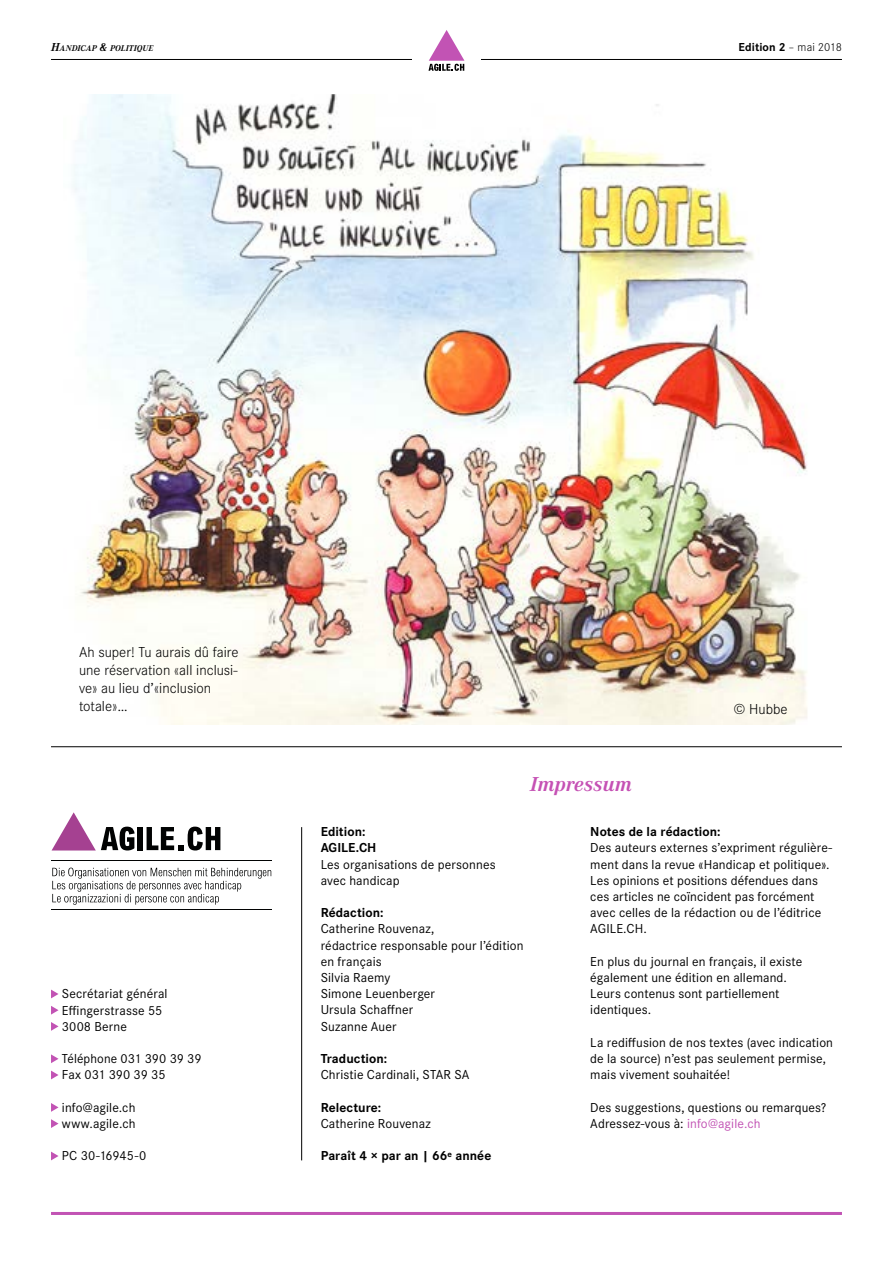
<style>
.page{position:relative;width:893px;height:1263px;background:#fff}
.page>*{position:absolute;margin:0;border:0;box-sizing:border-box;transform-origin:0 0}
.t1{font:italic 700 21px "Corporate A";color:#c551b4}
.t2{font:300 15px/18px "Corporate S";color:#000}
.t3{font:13.5px/16.2px "Corporate S";letter-spacing:.01em;color:#000}
.t4{font:700 13.5px/16.2px "Corporate S";letter-spacing:.005em;color:#000}
.t5{font:700 12px "Corporate S";letter-spacing:.005em;color:#000}
.t6{font:italic 700 8.7px "Corporate A";letter-spacing:.015em;color:#000}
.s1{font-size:12px}
.s2{font-weight:300}
.s3{color:#c253b4}
</style>
<div class="page">
<hr style="left:51px;top:59px;width:791px;height:1px;background:#000">
<div style="left:412px;top:30px;width:68px;height:42px;background:#fff"></div>
<svg style="left:428px;top:30px;width:36px;height:41px"></svg>
<img style="left:72px;top:95px;width:736px;height:630px">
<hr style="left:51px;top:746px;width:791px;height:1px;background:#000">
<hr style="left:301px;top:827px;width:1px;height:333px;background:#000">
<hr style="left:51px;top:1212px;width:791px;height:3px;background:#c253b4">
<div style="left:138px;top:827px;width:5px;height:23px;background:#010202"></div>
<svg style="left:147px;top:827px;width:73px;height:23px"></svg>
<svg style="left:52px;top:812px;width:83px;height:38px"></svg>
<hr style="left:51px;top:909px;width:221px;height:1px;background:#010202">
<hr style="left:51px;top:860px;width:221px;height:1px;background:#010202">
<svg style="left:52px;top:868px;width:219px;height:37px"></svg>
<svg style="left:51px;top:989px;width:8px;height:9px"></svg>
<svg style="left:51px;top:1006px;width:8px;height:8px"></svg>
<svg style="left:51px;top:1022px;width:8px;height:9px"></svg>
<svg style="left:51px;top:1054px;width:8px;height:9px"></svg>
<svg style="left:51px;top:1070px;width:8px;height:9px"></svg>
<svg style="left:51px;top:1103px;width:8px;height:9px"></svg>
<svg style="left:51px;top:1119px;width:8px;height:9px"></svg>
<svg style="left:51px;top:1151px;width:8px;height:9px"></svg>
<p class="t6" style="left:51px;top:42px;width:104px"><span class="s1">H</span>ANDICAP <span class="s1">&amp;</span> POLITIQUE</p>
<p class="t5" style="left:739px;top:39px;width:105px">Edition 2 <span class="s2">– mai 2018</span></p>
<p class="t2" style="left:79px;top:643px;width:161px">Ah super! Tu aurais dû faire une réservation «all inclusi&shy;ve» au lieu d’«inclusion totale»…</p>
<p class="t3" style="left:62px;top:985px;width:107px">Secrétariat général<br>Effingerstrasse 55<br>3008 Berne</p>
<p class="t3" style="left:62px;top:1050px;width:141px">Téléphone 031 390 39 39<br>Fax 031 390 39 35</p>
<p class="t3" style="left:62px;top:1099px;width:75px">info@agile.ch www.agile.ch</p>
<p class="t3" style="left:62px;top:1147px;width:86px">PC 30-16945-0</p>
<h1 class="t1" style="left:530px;top:770px;width:103px">Impressum</h1>
<p class="t2" style="left:733px;top:699px;width:56px">© Hubbe</p>
<p class="t4" style="left:321px;top:823px;width:57px">Edition:<br>AGILE.CH</p>
<p class="t3" style="left:321px;top:855px;width:176px">Les organisations de personnes avec handicap</p>
<p class="t4" style="left:321px;top:904px;width:64px">Rédaction:</p>
<p class="t3" style="left:321px;top:920px;width:204px">Catherine Rouvenaz,<br>rédactrice responsable pour l’édition en français<br>Silvia Raemy<br>Simone Leuenberger<br>Ursula Schaffner<br>Suzanne Auer</p>
<p class="t4" style="left:321px;top:1050px;width:68px">Traduction:</p>
<p class="t3" style="left:321px;top:1066px;width:150px">Christie Cardinali, STAR SA</p>
<p class="t4" style="left:321px;top:1098px;width:62px">Relecture:</p>
<p class="t3" style="left:321px;top:1115px;width:112px">Catherine Rouvenaz</p>
<p class="t4" style="left:321px;top:1147px;width:172px">Paraît 4 × par an | 66<sup>e</sup> année</p>
<p class="t4" style="left:590px;top:823px;width:132px">Notes de la rédaction:</p>
<p class="t3" style="left:590px;top:839px;width:243px">Des auteurs externes s’expriment régulière&shy;ment dans la revue «Handicap et politique».<br>Les opinions et positions défendues dans ces articles ne coïncident pas forcément avec celles de la rédaction ou de l’éditrice AGILE.CH.</p>
<p class="t3" style="left:590px;top:953px;width:213px">En plus du journal en français, il existe également une édition en allemand.<br>Leurs contenus sont partiellement identiques.</p>
<p class="t3" style="left:590px;top:1034px;width:244px">La rediffusion de nos textes (avec indication de la source) n’est pas seulement permise, mais vivement souhaitée!</p>
<p class="t3" style="left:590px;top:1098px;width:238px">Des suggestions, questions ou remarques?<br>Adressez-vous à: <span class="s3">info@agile.ch</span></p>
</div>
